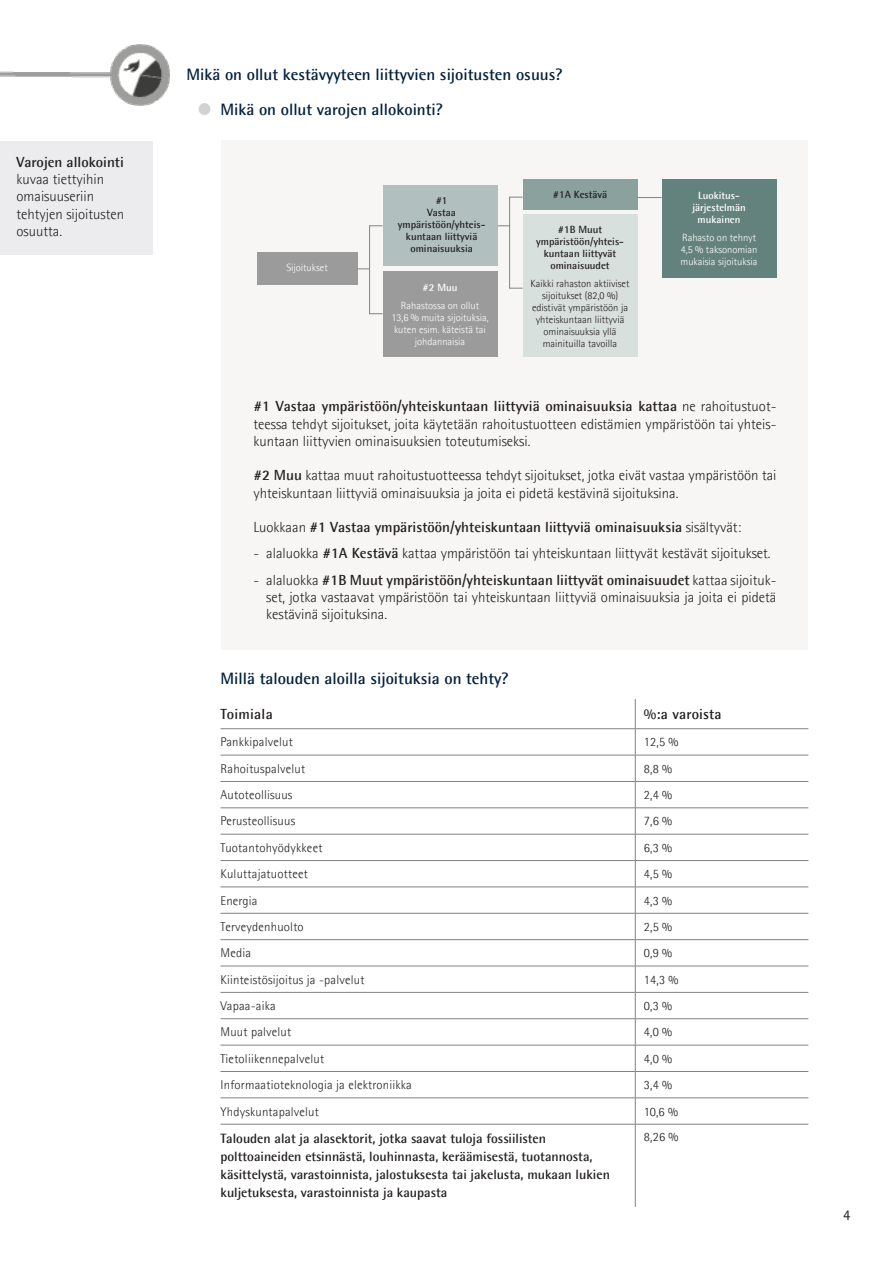
<style>
.page{position:relative;width:893px;height:1263px;background:#fff}
.page>*{position:absolute;margin:0;border:0;box-sizing:border-box;transform-origin:0 0}
.Leipis_ei_grid{font:700 16.5px "Agfa Rotis Semisans";color:#04223d}
.Leipis_ei_grid-2{font:300 14.7px/17.2px "Agfa Rotis Semisans";color:#231f20;text-align:justify}
.Leipis_ei_grid-3{font:700 14.7px/17.2px "Agfa Rotis Semisans";color:#231f20}
.Leipis{font:700 14.7px "Agfa Rotis Semisans";letter-spacing:.015em;color:#231f20}
.t1{font:14.7px "Agfa Rotis Sans Serif";color:#231f20}
.Leipis-2{font:700 13.5px/18px "Agfa Rotis Semisans";color:#231f20}
.Leipis-3{font:300 12.75px "Agfa Rotis Semisans";letter-spacing:.015em;color:#231f20}
.Leipis_ei_grid-4{font:300 10.5px/12px "Agfa Rotis Semisans";color:#fff;text-align:center}
.Leipis_ei_grid-5{font:300 10.5px/12px "Agfa Rotis Semisans";color:#231f20;text-align:center}
.Leipis_ei_grid-6{font:700 10.5px "Agfa Rotis Semisans";color:#231f20}
.Leipis_ei_grid-7{font:700 10.5px/12px "Agfa Rotis Semisans";color:#fff;text-align:center}
.s1{font-weight:300}
.s2{font-weight:700}
</style>
<div class="page">
<hr style="left:635px;top:728px;width:173px;height:1px;background:#808285">
<hr style="left:635px;top:755px;width:173px;height:1px;background:#808285">
<hr style="left:635px;top:781px;width:173px;height:1px;background:#808285">
<hr style="left:635px;top:807px;width:173px;height:1px;background:#808285">
<hr style="left:635px;top:834px;width:173px;height:1px;background:#808285">
<hr style="left:635px;top:860px;width:173px;height:1px;background:#808285">
<hr style="left:635px;top:887px;width:173px;height:1px;background:#808285">
<hr style="left:635px;top:913px;width:173px;height:1px;background:#808285">
<hr style="left:635px;top:939px;width:173px;height:1px;background:#808285">
<hr style="left:635px;top:966px;width:173px;height:1px;background:#808285">
<hr style="left:220px;top:992px;width:415px;height:1px;background:#808285">
<hr style="left:635px;top:992px;width:173px;height:1px;background:#808285">
<hr style="left:220px;top:755px;width:415px;height:1px;background:#808285">
<hr style="left:220px;top:781px;width:415px;height:1px;background:#808285">
<hr style="left:220px;top:807px;width:415px;height:1px;background:#808285">
<hr style="left:220px;top:834px;width:415px;height:1px;background:#808285">
<hr style="left:220px;top:860px;width:415px;height:1px;background:#808285">
<hr style="left:220px;top:887px;width:415px;height:1px;background:#808285">
<hr style="left:220px;top:913px;width:415px;height:1px;background:#808285">
<hr style="left:220px;top:939px;width:415px;height:1px;background:#808285">
<hr style="left:220px;top:966px;width:415px;height:1px;background:#808285">
<hr style="left:220px;top:1018px;width:415px;height:1px;background:#808285">
<hr style="left:635px;top:1018px;width:173px;height:1px;background:#808285">
<hr style="left:220px;top:1045px;width:415px;height:1px;background:#808285">
<hr style="left:635px;top:1045px;width:173px;height:1px;background:#808285">
<hr style="left:220px;top:1071px;width:415px;height:1px;background:#808285">
<hr style="left:635px;top:1071px;width:173px;height:1px;background:#808285">
<hr style="left:220px;top:1097px;width:415px;height:1px;background:#808285">
<hr style="left:635px;top:1097px;width:173px;height:1px;background:#808285">
<svg style="left:635px;top:699px;width:1px;height:425px"></svg>
<hr style="left:220px;top:1124px;width:415px;height:1px;background:#808285">
<hr style="left:635px;top:1124px;width:173px;height:1px;background:#808285">
<hr style="left:635px;top:1124px;width:1px;height:83px;background:#808285">
<hr style="left:220px;top:728px;width:415px;height:1px;background:#808285">
<div style="left:199px;top:103px;width:11px;height:12px;background:#d1d2d4;border-radius:50%"></div>
<div style="left:0;top:141px;width:152px;height:113px;background:#ececee"></div>
<div style="left:222px;top:141px;width:586px;height:509px;background:#f7f6f4"></div>
<div style="left:257px;top:252px;width:100px;height:33px;background:#9b9b9b"></div>
<div style="left:523px;top:215px;width:114px;height:142px;background:#d8e0de"></div>
<div style="left:383px;top:271px;width:114px;height:86px;background:#9b9b9b"></div>
<svg style="left:357px;top:268px;width:12px;height:1px"></svg>
<svg style="left:497px;top:225px;width:12px;height:1px"></svg>
<div style="left:383px;top:185px;width:114px;height:81px;background:#b1c0be"></div>
<hr style="left:369px;top:225px;width:1px;height:89px;background:#808285">
<hr style="left:509px;top:197px;width:1px;height:92px;background:#808285">
<svg style="left:369px;top:225px;width:14px;height:1px"></svg>
<svg style="left:510px;top:197px;width:13px;height:1px"></svg>
<svg style="left:370px;top:313px;width:13px;height:1px"></svg>
<svg style="left:509px;top:288px;width:14px;height:1px"></svg>
<div style="left:523px;top:179px;width:114px;height:30px;background:#8ba19e"></div>
<div style="left:662px;top:179px;width:114px;height:98px;background:#64827d"></div>
<svg style="left:637px;top:197px;width:25px;height:1px"></svg>
<img style="left:0;top:45px;width:170px;height:60px">
<p class="Leipis_ei_grid-3" style="left:16px;top:153px;width:109px">Varojen allokointi <span class="s1">kuvaa tiettyihin</span></p>
<p class="Leipis_ei_grid-2" style="left:16px;top:188px;width:79px">omaisuuseriin</p>
<p class="Leipis_ei_grid-2" style="left:16px;top:205px;width:109px">tehtyjen sijoitusten</p>
<p class="Leipis_ei_grid-2" style="left:16px;top:222px;width:47px">osuutta.</p>
<p class="Leipis_ei_grid" style="left:186px;top:64px;width:378px">Mikä on ollut kestävyyteen liittyvien sijoitusten osuus?</p>
<p class="Leipis_ei_grid" style="left:220px;top:99px;width:224px">Mikä on ollut varojen allokointi?</p>
<p class="Leipis_ei_grid-4" style="left:286px;top:262px;width:43px">Sijoitukset</p>
<p class="Leipis_ei_grid-6" style="left:436px;top:194px;width:13px">#1</p>
<p class="Leipis_ei_grid-6" style="left:427px;top:206px;width:30px">Vastaa</p>
<p class="Leipis_ei_grid-6" style="left:398px;top:218px;width:89px">ympäristöön/yhteis-</p>
<p class="Leipis_ei_grid-6" style="left:406px;top:230px;width:73px">kuntaan liittyviä</p>
<p class="Leipis_ei_grid-6" style="left:411px;top:242px;width:64px">ominaisuuksia</p>
<p class="Leipis_ei_grid-7" style="left:423px;top:281px;width:36px">#2 Muu</p>
<p class="Leipis_ei_grid-4" style="left:391px;top:299px;width:99px">Rahastossa on ollut<br>13,6 % muita sijoituksia, kuten esim. käteistä tai johdannaisia</p>
<p class="Leipis_ei_grid-6" style="left:553px;top:188px;width:56px">#1A Kestävä</p>
<p class="Leipis_ei_grid-7" style="left:692px;top:189px;width:55px">Luokitus&shy;järjestelmän</p>
<p class="Leipis_ei_grid-7" style="left:698px;top:213px;width:44px">mukainen</p>
<p class="Leipis_ei_grid-4" style="left:681px;top:231px;width:78px;text-align:left">Rahasto on tehnyt<br>4,5 % taksonomian mukaisia sijoituksia</p>
<p class="Leipis_ei_grid-6" style="left:558px;top:223px;width:46px">#1B Muut</p>
<p class="Leipis_ei_grid-6" style="left:536px;top:235px;width:89px">ympäristöön/yhteis-</p>
<p class="Leipis_ei_grid-6" style="left:544px;top:247px;width:74px">kuntaan liittyvät</p>
<p class="Leipis_ei_grid-6" style="left:550px;top:259px;width:61px">ominaisuudet</p>
<p class="Leipis_ei_grid-5" style="left:531px;top:277px;width:100px">Kaikki rahaston aktiiviset sijoitukset (82,0 %) edistivät ympäristöön ja yhteiskuntaan liittyviä ominaisuuksia yllä mainituilla tavoilla</p>
<p class="Leipis_ei_grid-2" style="left:253px;top:398px;width:524px"><span class="s2">#1 Vastaa ympäristöön/yhteiskuntaan liittyviä ominaisuuksia kattaa</span> ne rahoitustuot&shy;teessa tehdyt sijoitukset, joita käytetään rahoitustuotteen edistämien ympäristöön tai yhteis&shy;kuntaan liittyvien ominaisuuksien toteutumiseksi.</p>
<p class="Leipis_ei_grid-2" style="left:253px;top:467px;width:525px"><span class="s2">#2 Muu</span> kattaa muut rahoitustuotteessa tehdyt sijoitukset, jotka eivät vastaa ympäristöön tai yhteiskuntaan liittyviä ominaisuuksia ja joita ei pidetä kestävinä sijoituksina.</p>
<p class="Leipis_ei_grid-3" style="left:253px;top:518px;width:489px"><span class="s1">Luokkaan</span> #1 Vastaa ympäristöön/yhteiskuntaan liittyviä ominaisuuksia <span class="s1">sisältyvät:</span></p>
<p class="Leipis_ei_grid-2" style="left:253px;top:545px;width:519px">- alaluokka <span class="s2">#1A Kestävä</span> kattaa ympäristöön tai yhteiskuntaan liittyvät kestävät sijoitukset.</p>
<p class="Leipis_ei_grid-2" style="left:266px;top:571px;width:512px;text-indent:-13px">- alaluokka <span class="s2">#1B Muut ympäristöön/yhteiskuntaan liittyvät ominaisuudet</span> kattaa sijoituk&shy;set, jotka vastaavat ympäristöön tai yhteiskuntaan liittyviä ominaisuuksia ja joita ei pidetä kestävinä sijoituksina.</p>
<p class="Leipis_ei_grid" style="left:220px;top:668px;width:290px">Millä talouden aloilla sijoituksia on tehty?</p>
<p class="Leipis" style="left:220px;top:705px;width:54px">Toimiala</p>
<p class="Leipis" style="left:644px;top:705px;width:79px">%:a varoista</p>
<p class="Leipis-3" style="left:220px;top:735px;width:74px">Pankkipalvelut</p>
<p class="Leipis-3" style="left:644px;top:735px;width:36px">12,5 %</p>
<p class="Leipis-3" style="left:220px;top:761px;width:86px">Rahoituspalvelut</p>
<p class="Leipis-3" style="left:644px;top:761px;width:30px">8,8 %</p>
<p class="Leipis-3" style="left:220px;top:787px;width:73px">Autoteollisuus</p>
<p class="Leipis-3" style="left:644px;top:787px;width:30px">2,4 %</p>
<p class="Leipis-3" style="left:220px;top:814px;width:76px">Perusteollisuus</p>
<p class="Leipis-3" style="left:644px;top:814px;width:30px">7,6 %</p>
<p class="Leipis-3" style="left:220px;top:840px;width:103px">Tuotantohyödykkeet</p>
<p class="Leipis-3" style="left:644px;top:840px;width:30px">6,3 %</p>
<p class="Leipis-3" style="left:220px;top:866px;width:89px">Kuluttajatuotteet</p>
<p class="Leipis-3" style="left:644px;top:866px;width:30px">4,5 %</p>
<p class="Leipis-3" style="left:220px;top:893px;width:39px">Energia</p>
<p class="Leipis-3" style="left:644px;top:893px;width:30px">4,3 %</p>
<p class="Leipis-3" style="left:220px;top:919px;width:85px">Terveydenhuolto</p>
<p class="Leipis-3" style="left:644px;top:919px;width:30px">2,5 %</p>
<p class="Leipis-3" style="left:220px;top:946px;width:32px">Media</p>
<p class="Leipis-3" style="left:644px;top:946px;width:30px">0,9 %</p>
<p class="Leipis-3" style="left:220px;top:972px;width:145px">Kiinteistösijoitus ja -palvelut</p>
<p class="Leipis-3" style="left:644px;top:972px;width:36px">14,3 %</p>
<p class="Leipis-3" style="left:220px;top:998px;width:57px">Vapaa-aika</p>
<p class="Leipis-3" style="left:644px;top:998px;width:30px">0,3 %</p>
<p class="Leipis-3" style="left:220px;top:1025px;width:72px">Muut palvelut</p>
<p class="Leipis-3" style="left:644px;top:1025px;width:30px">4,0 %</p>
<p class="Leipis-3" style="left:220px;top:1051px;width:105px">Tietoliikennepalvelut</p>
<p class="Leipis-3" style="left:644px;top:1051px;width:30px">4,0 %</p>
<p class="Leipis-3" style="left:220px;top:1077px;width:193px">Informaatioteknologia ja elektroniikka</p>
<p class="Leipis-3" style="left:644px;top:1077px;width:30px">3,4 %</p>
<p class="Leipis-3" style="left:220px;top:1104px;width:100px">Yhdyskuntapalvelut</p>
<p class="Leipis-3" style="left:644px;top:1104px;width:36px">10,6 %</p>
<p class="Leipis-2" style="left:220px;top:1129px;width:391px">Talouden alat ja alasektorit, jotka saavat tuloja fossiilisten polttoaineiden etsinnästä, louhinnasta, keräämisestä, tuotannosta, käsittelystä, varastoinnista, jalostuksesta tai jakelusta, mukaan lukien kuljetuksesta, varastoinnista ja kaupasta</p>
<p class="Leipis-3" style="left:644px;top:1129px;width:36px">8,26 %</p>
<p class="t1" style="left:843px;top:1207px;width:9px">4</p>
</div>
